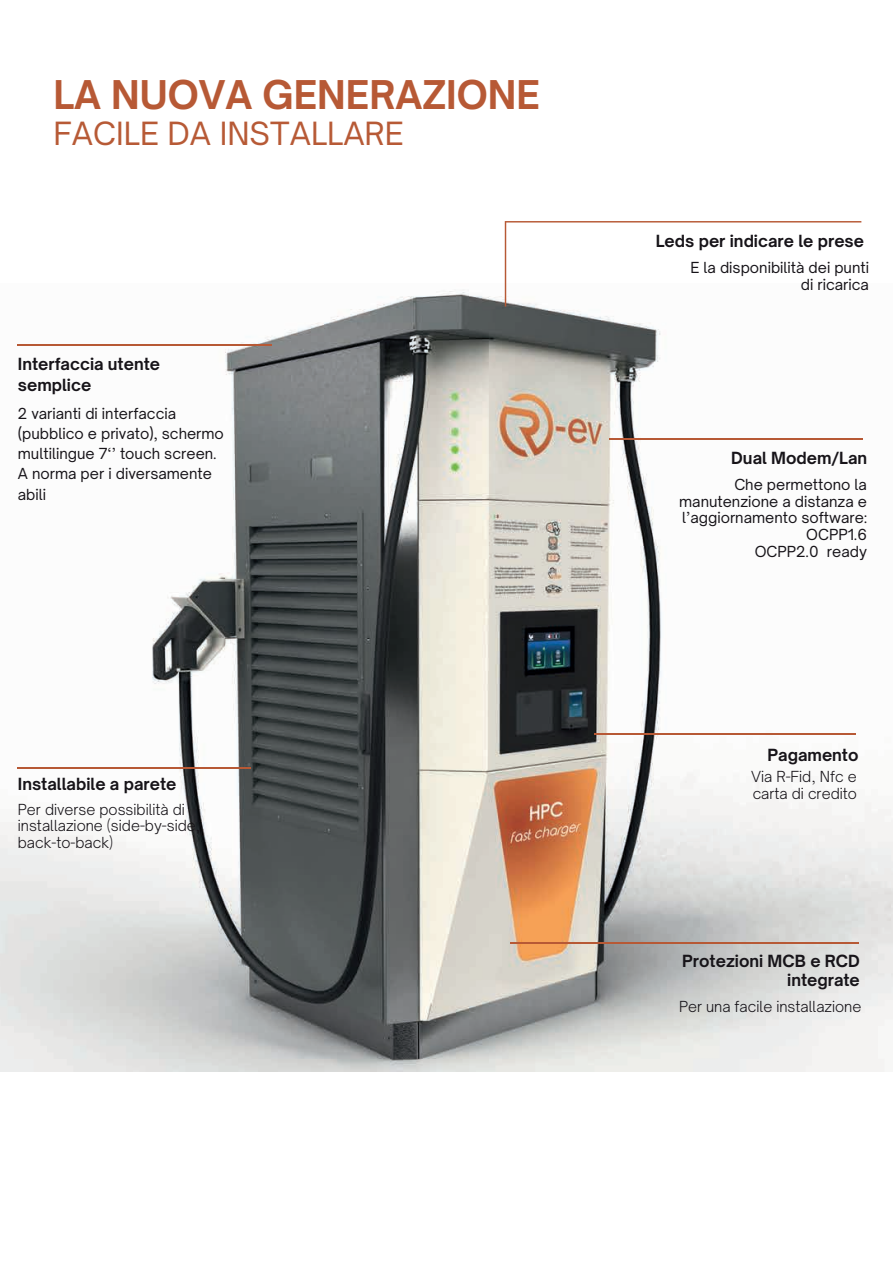
<style>
.page{position:relative;width:893px;height:1263px;background:#fff}
.page>*{position:absolute;margin:0;border:0;box-sizing:border-box;transform-origin:0 0}
.t1{font:700 37.95px "Open Sauce One";color:#b75935}
.t2{font:30.6px "Open Sauce One";color:#b75a36}
.t3{font:700 16.05px/21.3px "Open Sauce One";color:#171419}
.t4{font:14.55px/16.8px "Open Sauce One";color:#171419;text-align:right}
.t5{font:300 14.55px/16.8px "Open Sauce One";color:#171419}
</style>
<div class="page">
<img style="left:0;top:284px;width:892px;height:787px">
<hr style="left:17px;top:345px;width:255px;height:1px;background:#b75935">
<svg style="left:505px;top:221px;width:356px;height:86px"></svg>
<hr style="left:510px;top:942px;width:348px;height:1px;background:#b75935">
<hr style="left:609px;top:438px;width:254px;height:2px;background:#b75935">
<hr style="left:594px;top:733px;width:261px;height:2px;background:#b75935">
<hr style="left:18px;top:767px;width:233px;height:2px;background:#b75935">
<h1 class="t1" style="left:54px;top:70px;width:488px">LA NUOVA GENERAZIONE</h1>
<h2 class="t2" style="left:54px;top:113px;width:352px">FACILE DA INSTALLARE</h2>
<p class="t3" style="left:18px;top:353px;width:144px">Interfaccia utente semplice</p>
<p class="t4" style="left:18px;top:403px;width:208px;line-height:20.2px;text-align:left">2 varianti di interfaccia (pubblico e privato), schermo multilingue 7‘’ touch screen.<br>A norma per i diversamente abili</p>
<p class="t3" style="left:18px;top:773px;width:160px">Installabile a parete</p>
<p class="t5" style="left:18px;top:800px;width:184px">Per diverse possibilità di installazione (side-by-side, back-to-back)</p>
<p class="t3" style="left:656px;top:230px;width:210px">Leds per indicare le prese</p>
<p class="t4" style="left:690px;top:259px;width:180px">E la disponibilità dei punti di ricarica</p>
<p class="t3" style="left:731px;top:447px;width:137px">Dual Modem/Lan</p>
<p class="t4" style="left:679px;top:475px;width:189px">Che permettono la manutenzione a distanza e l’aggiornamento software:<br>OCPP1.6<br>OCPP2.0 ready</p>
<p class="t3" style="left:768px;top:744px;width:92px">Pagamento</p>
<p class="t5" style="left:751px;top:768px;width:107px">Via R-Fid, Nfc e carta di credito</p>
<p class="t3" style="left:682px;top:951px;width:179px;line-height:19.2px;text-align:right">Protezioni MCB e RCD integrate</p>
<p class="t5" style="left:679px;top:997px;width:184px">Per una facile installazione</p>
</div>
